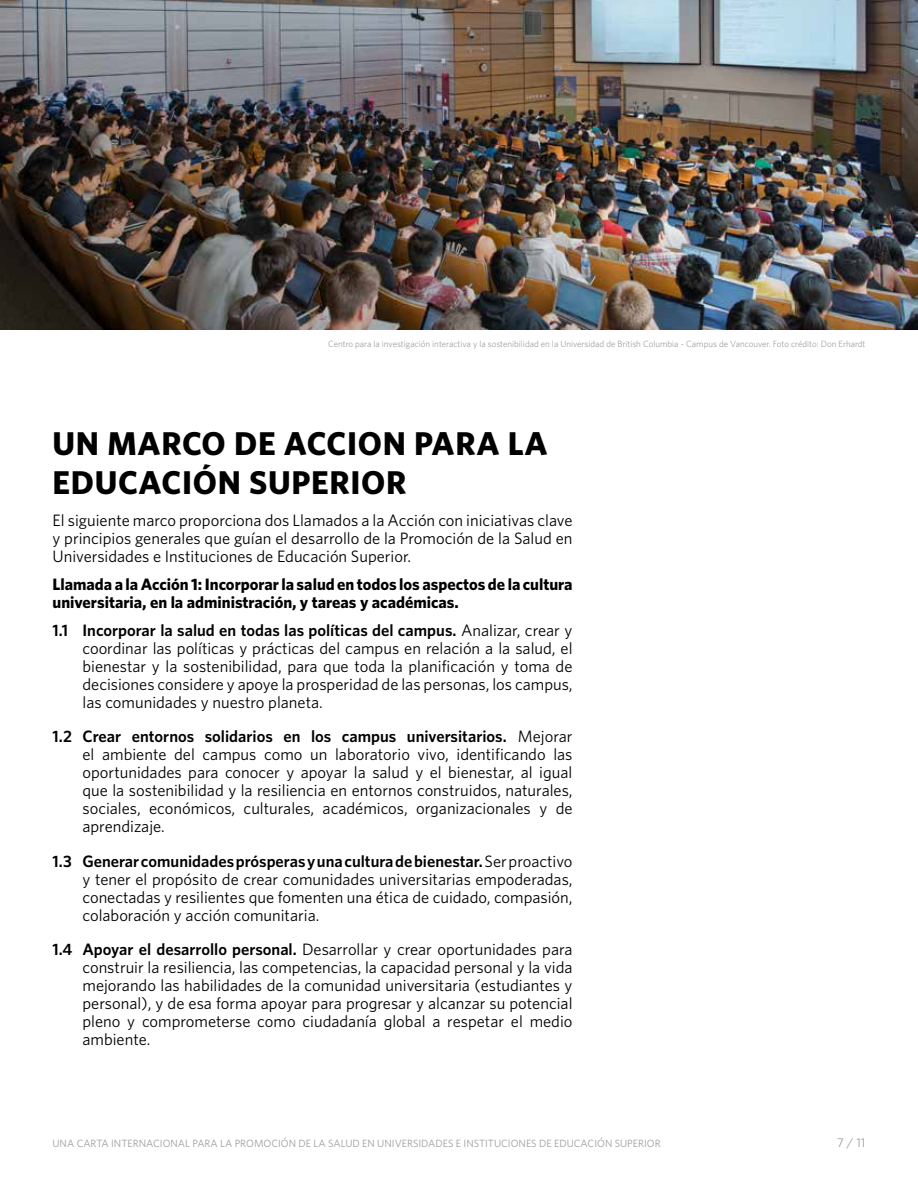
<style>
.page{position:relative;width:918px;height:1188px;background:#fff}
.page>*{position:absolute;margin:0;border:0;box-sizing:border-box;transform-origin:0 0}
.t1{font:700 33px/39px "Whitney";letter-spacing:.02em;color:#000}
.t2{font:16.5px/18px "Whitney";color:#000;text-align:justify}
.t3{font:700 16.5px/18px "Whitney";color:#000}
.t4{font:12.75px "Whitney";color:#9b9da0}
.t5{font:10.5px "Whitney";color:#9b9da0}
.t6{font:300 9px "Whitney";color:#828487}
.s1{font-weight:600}
</style>
<div class="page">
<img style="left:0;top:0;width:918px;height:329px">
<p class="t6" style="left:328px;top:338px;width:539px">Centro para la investigación interactiva y la sostenibilidad en la Universidad de British Columbia - Campus de Vancouver. Foto crédito: Don Erhardt</p>
<h1 class="t1" style="left:53px;top:423px;width:497px">UN MARCO DE ACCION PARA LA<br>EDUCACIÓN SUPERIOR</h1>
<p class="t2" style="left:52px;top:511px;width:522px">El siguiente marco proporciona dos Llamados a la Acción con iniciativas clave y principios generales que guían el desarrollo de la Promoción de la Salud en Universidades e Instituciones de Educación Superior.</p>
<p class="t3" style="left:52px;top:575px;width:522px">Llamada a la Acción 1: Incorporar la salud en todos los aspectos de la cultura universitaria, en la administración, y tareas y académicas.</p>
<p class="t2" style="left:82px;top:621px;width:492px;text-indent:-30px"><span class="s1">1.1 Incorporar la salud en todas las políticas del campus.</span> Analizar, crear y coordinar las políticas y prácticas del campus en relación a la salud, el bienestar y la sostenibilidad, para que toda la planificación y toma de decisiones considere y apoye la prosperidad de las personas, los campus, las comunidades y nuestro planeta.</p>
<p class="t2" style="left:82px;top:727px;width:492px;text-indent:-30px"><span class="s1">1.2 Crear entornos solidarios en los campus universitarios.</span> Mejorar el ambiente del campus como un laboratorio vivo, identificando las oportunidades para conocer y apoyar la salud y el bienestar, al igual que la sostenibilidad y la resiliencia en entornos construidos, naturales, sociales, económicos, culturales, académicos, organizacionales y de aprendizaje.</p>
<p class="t2" style="left:82px;top:852px;width:492px;text-indent:-30px"><span class="s1">1.3 Generar comunidades prósperas y una cultura de bienestar.</span> Ser proactivo y tener el propósito de crear comunidades universitarias empoderadas, conectadas y resilientes que fomenten una ética de cuidado, compasión, colaboración y acción comunitaria.</p>
<p class="t2" style="left:82px;top:940px;width:492px;text-indent:-30px"><span class="s1">1.4 Apoyar el desarrollo personal.</span> Desarrollar y crear oportunidades para construir la resiliencia, las competencias, la capacidad personal y la vida mejorando las habilidades de la comunidad universitaria (estudiantes y personal), y de esa forma apoyar para progresar y alcanzar su potencial pleno y comprometerse como ciudadanía global a respetar el medio ambiente.</p>
<p class="t5" style="left:52px;top:1136px;width:610px">UNA CARTA INTERNACIONAL PARA LA PROMOCIÓN DE LA SALUD EN UNIVERSIDADES E INSTITUCIONES DE EDUCACIÓN SUPERIOR</p>
<p class="t4" style="left:837px;top:1134px;width:30px">7 / 11</p>
</div>
